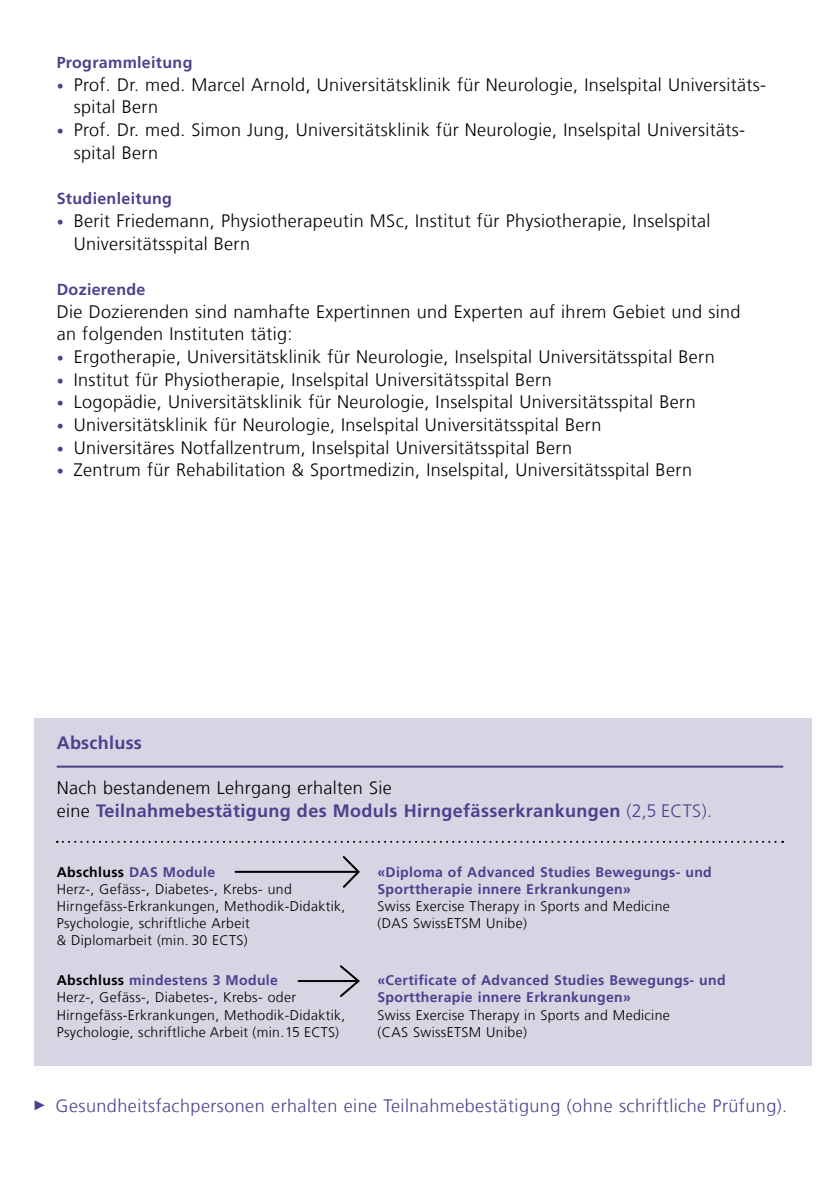
<style>
.page{position:relative;width:840px;height:1191px;background:#fff}
.page>*{position:absolute;margin:0;border:0;box-sizing:border-box;transform-origin:0 0}
.t1{font:300 18px/22.6px "Frutiger LT Com";letter-spacing:.02em;color:#000}
.t2{font:700 18px/22.6px "Frutiger LT Com";letter-spacing:.02em;color:#4a428d}
.t3{font:300 18px "Frutiger LT Com";letter-spacing:.025em;color:#4a428d}
.t4{font:700 16px "Frutiger LT Com";letter-spacing:.02em;color:#4a428d}
.t5{font:300 14px/17px "Frutiger LT Com";letter-spacing:.025em;color:#000}
.t6{font:700 14px/17px "Frutiger LT Com";letter-spacing:.025em;color:#4a428d}
.s1{font-weight:700;font-size:14px;color:#4a428d}
.s2{font-weight:300;color:#000}
.s3{font-weight:300}
.s4{font-weight:700}
.s5{font-weight:700;color:#4a428d}
.s6{font-family:"Arial";font-weight:400;font-size:14px}
</style>
<div class="page">
<div style="left:34px;top:718px;width:777px;height:348px;background:#d7d4e4"></div>
<hr style="left:57px;top:765px;width:725px;height:2px;background:#4a428d">
<svg style="left:57px;top:841px;width:725px;height:2px"></svg>
<svg style="left:341px;top:856px;width:19px;height:32px"></svg>
<hr style="left:235px;top:871px;width:121px;height:2px;background:#000">
<svg style="left:340px;top:965px;width:20px;height:32px"></svg>
<hr style="left:298px;top:980px;width:58px;height:2px;background:#000">
<p class="t4" style="left:57px;top:53px;width:137px">Programmleitung</p>
<p class="t1" style="left:74px;top:73px;width:693px;text-indent:-17px"><span class="s1">•</span> Prof. Dr. med. Marcel Arnold, Universitätsklinik für Neurologie, Inselspital Universitäts&shy;spital Bern</p>
<p class="t1" style="left:74px;top:119px;width:672px;text-indent:-17px"><span class="s1">•</span> Prof. Dr. med. Simon Jung, Universitätsklinik für Neurologie, Inselspital Universitäts&shy;spital Bern</p>
<p class="t4" style="left:57px;top:189px;width:117px">Studienleitung</p>
<p class="t1" style="left:74px;top:209px;width:637px;text-indent:-17px"><span class="s1">•</span> Berit Friedemann, Physiotherapeutin MSc, Institut für Physiotherapie, Inselspital<br>Universitätsspital Bern</p>
<p class="t4" style="left:57px;top:280px;width:90px">Dozierende</p>
<p class="t1" style="left:57px;top:300px;width:685px">Die Dozierenden sind namhafte Expertinnen und Experten auf ihrem Gebiet und sind an folgenden Instituten tätig:</p>
<p class="t1" style="left:57px;top:345px;width:659px"><span class="s1">•</span> Ergotherapie, Universitätsklinik für Neurologie, Inselspital Universitätsspital Bern</p>
<p class="t1" style="left:57px;top:368px;width:496px"><span class="s1">•</span> Institut für Physiotherapie, Inselspital Universitätsspital Bern</p>
<p class="t1" style="left:57px;top:391px;width:640px"><span class="s1">•</span> Logopädie, Universitätsklinik für Neurologie, Inselspital Universitätsspital Bern</p>
<p class="t1" style="left:57px;top:413px;width:546px"><span class="s1">•</span> Universitätsklinik für Neurologie, Inselspital Universitätsspital Bern</p>
<p class="t1" style="left:57px;top:436px;width:516px"><span class="s1">•</span> Universitäres Notfallzentrum, Inselspital Universitätsspital Bern</p>
<p class="t1" style="left:57px;top:459px;width:636px"><span class="s1">•</span> Zentrum für Rehabilitation &amp; Sportmedizin, Inselspital, Universitätsspital Bern</p>
<p class="t2" style="left:57px;top:731px;width:87px">Abschluss</p>
<p class="t2" style="left:57px;top:776px;width:656px"><span class="s2">Nach bestandenem Lehrgang erhalten Sie<br>eine</span> Teilnahmebestätigung des Moduls Hirngefässerkrankungen <span class="s3">(2,5 ECTS).</span></p>
<p class="t5" style="left:57px;top:863px;width:290px"><span class="s4">Abschluss</span> <span class="s5">DAS Module<br></span>Herz-, Gefäss-, Diabetes-, Krebs- und Hirngefäss-Erkrankungen, Methodik-Didaktik, Psychologie, schriftliche Arbeit<br>&amp; Diplomarbeit (min. 30 ECTS)</p>
<p class="t5" style="left:57px;top:972px;width:290px"><span class="s4">Abschluss</span> <span class="s5">mindestens 3 Module<br></span>Herz-, Gefäss-, Diabetes-, Krebs- oder Hirngefäss-Erkrankungen, Methodik-Didaktik, Psychologie, schriftliche Arbeit (min. 15 ECTS)</p>
<p class="t6" style="left:377px;top:863px;width:336px">«Diploma of Advanced Studies Bewegungs- und<br>Sporttherapie innere Erkrankungen»</p>
<p class="t5" style="left:377px;top:897px;width:294px">Swiss Exercise Therapy in Sports and Medicine (DAS SwissETSM Unibe)</p>
<p class="t6" style="left:377px;top:972px;width:349px">«Certificate of Advanced Studies Bewegungs- und<br>Sporttherapie innere Erkrankungen»</p>
<p class="t5" style="left:377px;top:1006px;width:294px">Swiss Exercise Therapy in Sports and Medicine (CAS SwissETSM Unibe)</p>
<p class="t3" style="left:33px;top:1094px;width:755px"><span class="s6">►</span> Gesundheitsfachpersonen erhalten eine Teilnahmebestätigung (ohne schriftliche Prüfung).</p>
</div>
